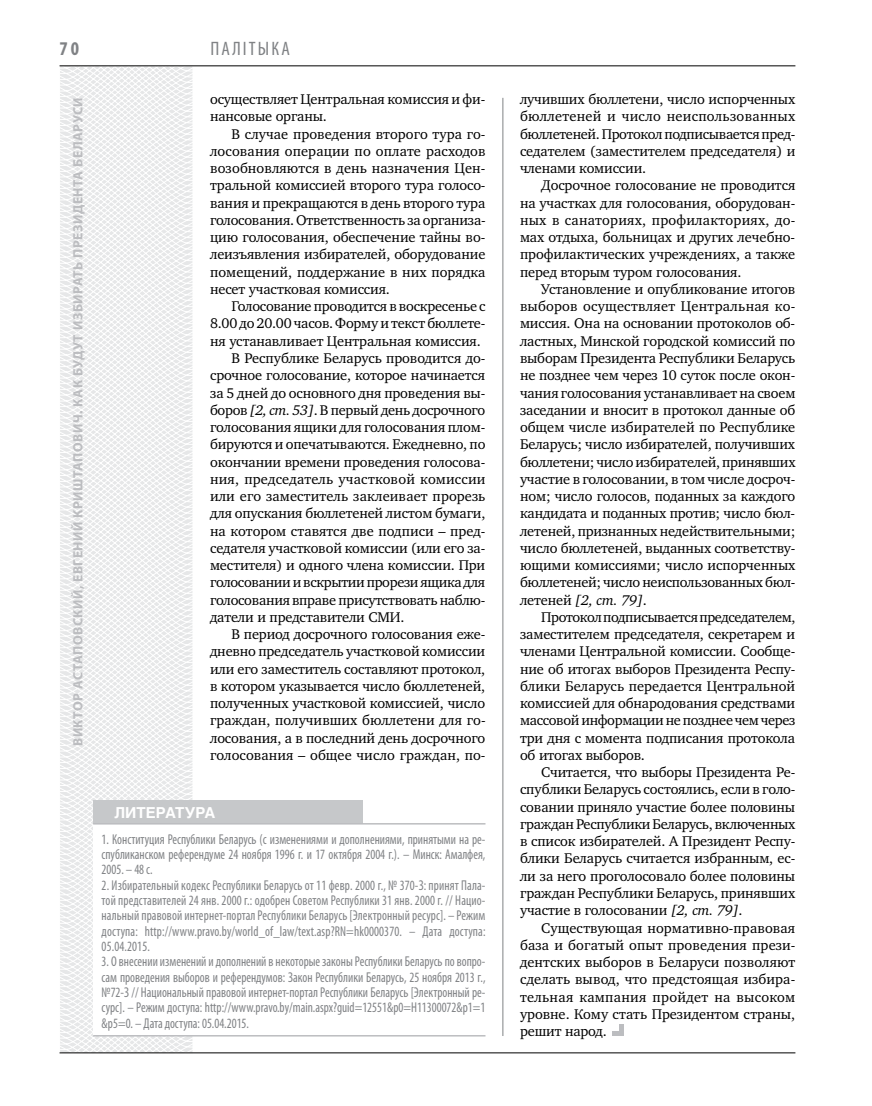
<style>
.page{position:relative;width:872px;height:1106px;background:#fff}
.page>*{position:absolute;margin:0;border:0;box-sizing:border-box;transform-origin:0 0}
.t1{font:condensed 19.5px "Myriad Pro";color:#808285}
.t2{font:700 condensed 19.5px "Myriad Pro";color:#808285}
.t3{font:700 15px "Helios";color:#fff}
.t4{font:14.4px/17.2px "Charter C";letter-spacing:-.01em;color:#000;text-align:justify}
.t5{font:14.4px "Charter C";letter-spacing:.01em;color:#000}
.t6{font:condensed 14.25px/15.3px "Myriad Pro";color:#808285;text-align:justify;scale:.9 1}
.t7{font:700 13.5px "Myriad Pro";letter-spacing:.04em;color:#bcbdc0}
.s1{font-style:italic}
</style>
<div class="page">
<svg style="left:59px;top:65px;width:192px;height:989px"></svg>
<hr style="left:502px;top:98px;width:1px;height:938px;background:#808285">
<hr style="left:60px;top:1052px;width:735px;height:1px;background:#000">
<hr style="left:60px;top:65px;width:735px;height:1px;background:#000">
<div style="left:93px;top:800px;width:269px;height:23px;background:#c6c8ca"></div>
<div style="left:93px;top:824px;width:392px;height:212px;background:#fff"></div>
<hr style="left:93px;top:1035px;width:392px;height:1px;background:#bcbdc0">
<hr style="left:93px;top:823px;width:392px;height:1px;background:#bcbdc0">
<hr style="left:619px;top:1024px;width:4px;height:12px;background:#bcbdc0">
<div style="left:612px;top:1031px;width:11px;height:5px;background:#bcbdc0"></div>
<h1 class="t2" style="left:60px;top:37px;width:21px">70</h1>
<p class="t7" style="left:69px;top:746px;width:650px;rotate:-90deg">Виктор Астаповский, Евгений Криштапович. Как будут избирать Президента Беларуси</p>
<h1 class="t1" style="left:210px;top:37px;width:71px">Пал ітыка</h1>
<p class="t4" style="left:210px;top:91px;width:277px">осуществляет Центральная комиссия и фи&shy;нансовые органы.</p>
<p class="t4" style="left:210px;top:125px;width:277px;text-indent:21px">В случае проведения второго тура го&shy;лосования операции по оплате расходов возобновляются в день назначения Цен&shy;тральной комиссией второго тура голосо&shy;вания и прекращаются в день второго тура голосования. Ответственность за организа&shy;цию голосования, обеспечение тайны во&shy;леизъявления избирателей, оборудование помещений, поддержание в них порядка несет участковая комиссия.</p>
<p class="t4" style="left:231px;top:298px;width:256px">Голосование проводится в воскресенье с</p>
<p class="t4" style="left:210px;top:315px;width:277px">8.00 до 20.00 часов. Форму и текст бюллете-</p>
<p class="t4" style="left:210px;top:332px;width:272px">ня устанавливает Центральная комиссия.</p>
<p class="t4" style="left:231px;top:349px;width:255px">В Республике Беларусь проводится до-</p>
<p class="t4" style="left:210px;top:367px;width:277px">срочное голосование, которое начинается</p>
<p class="t4" style="left:210px;top:384px;width:277px">за 5 дней до основного дня проведения вы-</p>
<p class="t4" style="left:210px;top:401px;width:277px">боров <span class="s1">[2, ст. 53]</span>. В первый день досрочного</p>
<p class="t4" style="left:210px;top:418px;width:277px">голосования ящики для голосования плом-</p>
<p class="t4" style="left:210px;top:436px;width:277px">бируются и опечатываются. Ежедневно, по</p>
<p class="t4" style="left:210px;top:453px;width:277px">окончании времени проведения голосова-</p>
<p class="t5" style="left:210px;top:471px;width:277px">ния, председатель участковой комиссии</p>
<p class="t4" style="left:210px;top:487px;width:277px">или его заместитель заклеивает прорезь</p>
<p class="t4" style="left:210px;top:505px;width:277px">для опускания бюллетеней листом бумаги,</p>
<p class="t4" style="left:210px;top:522px;width:277px">на котором ставятся две подписи – пред-</p>
<p class="t4" style="left:210px;top:539px;width:277px">седателя участковой комиссии (или его за-</p>
<p class="t4" style="left:210px;top:556px;width:277px">местителя) и одного члена комиссии. При</p>
<p class="t4" style="left:210px;top:574px;width:277px">голосовании и вскрытии прорези ящика для</p>
<p class="t4" style="left:210px;top:591px;width:277px">голосования вправе присутствовать наблю-</p>
<p class="t4" style="left:210px;top:608px;width:196px">датели и представители СМИ.</p>
<p class="t4" style="left:231px;top:625px;width:255px">В период досрочного голосования еже-</p>
<p class="t4" style="left:210px;top:643px;width:277px">дневно председатель участковой комиссии</p>
<p class="t4" style="left:210px;top:660px;width:277px">или его заместитель составляют протокол,</p>
<p class="t4" style="left:210px;top:677px;width:277px">в котором указывается число бюллетеней,</p>
<p class="t4" style="left:210px;top:694px;width:277px">полученных участковой комиссией, число</p>
<p class="t4" style="left:210px;top:712px;width:277px">граждан, получивших бюллетени для го-</p>
<p class="t4" style="left:210px;top:729px;width:277px">лосования, а в последний день досрочного</p>
<p class="t4" style="left:210px;top:746px;width:277px">голосования – общее число граждан, по-</p>
<p class="t3" style="left:114px;top:803px;width:103px">Литература</p>
<p class="t6" style="left:102px;top:831px;width:428px">1. Конституция Республики Беларусь (с изменениями и дополнениями, принятыми на ре&shy;спубликанском референдуме 24 ноября 1996 г. и 17 октября 2004 г.). – Минск: Амалфея, 2005. – 48 с.</p>
<p class="t6" style="left:102px;top:877px;width:428px">2. Избирательный кодекс Республики Беларусь от 11 февр. 2000 г., № 370-З: принят Пала&shy;той представителей 24 янв. 2000 г.: одобрен Советом Республики 31 янв. 2000 г. // Нацио&shy;нальный правовой интернет-портал Республики Беларусь [Электронный ресурс]. – Режим доступа: http://www.pravo.by/world_of_law/text.asp?RN=hk0000370. – Дата доступа:<br>05.04.2015.</p>
<p class="t6" style="left:102px;top:953px;width:428px">3. О внесении изменений и дополнений в некоторые законы Республики Беларусь по вопро&shy;сам проведения выборов и референдумов: Закон Республики Беларусь, 25 ноября 2013 г., №72-З // Национальный правовой интернет-портал Республики Беларусь [Электронный ре&shy;сурс]. – Режим доступа: http://www.pravo.by/main.aspx?guid=12551&amp;p0=H11300072&amp;p1=1 &amp;p5=0. – Дата доступа: 05.04.2015.</p>
<p class="t4" style="left:520px;top:91px;width:277px">лучивших бюллетени, число испорченных бюллетеней и число неиспользованных бюллетеней. Протокол подписывается пред&shy;седателем (заместителем председателя) и членами комиссии.</p>
<p class="t4" style="left:520px;top:177px;width:277px;text-indent:21px">Досрочное голосование не проводится на участках для голосования, оборудован&shy;ных в санаториях, профилакториях, до&shy;мах отдыха, больницах и других лечебно&shy;профилактических учреждениях, а также перед вторым туром голосования.</p>
<p class="t4" style="left:520px;top:280px;width:277px;text-indent:21px">Установление и опубликование итогов выборов осуществляет Центральная ко&shy;миссия. Она на основании протоколов об&shy;ластных, Минской городской комиссий по выборам Президента Республики Беларусь не позднее чем через 10 суток после окон&shy;чания голосования устанавливает на своем заседании и вносит в протокол данные об общем числе избирателей по Республике Беларусь; число избирателей, получивших бюллетени; число избирателей, принявших участие в голосовании, в том числе досроч&shy;ном; число голосов, поданных за каждого кандидата и поданных против; число бюл&shy;летеней, признанных недействительными; число бюллетеней, выданных соответству&shy;ющими комиссиями; число испорченных бюллетеней; число неиспользованных бюл&shy;летеней <span class="s1">[2, ст. 79]</span>.</p>
<p class="t4" style="left:520px;top:608px;width:277px;text-indent:21px">Протокол подписывается председателем, заместителем председателя, секретарем и членами Центральной комиссии. Сообще&shy;ние об итогах выборов Президента Респу&shy;блики Беларусь передается Центральной комиссией для обнародования средствами массовой информации не позднее чем через три дня с момента подписания протокола об итогах выборов.</p>
<p class="t4" style="left:520px;top:764px;width:277px;text-indent:21px">Считается, что выборы Президента Ре&shy;спублики Беларусь состоялись, если в голо&shy;совании приняло участие более половины граждан Республики Беларусь, включенных в список избирателей. А Президент Респу&shy;блики Беларусь считается избранным, ес&shy;ли за него проголосовало более половины граждан Республики Беларусь, принявших участие в голосовании <span class="s1">[2, ст. 79]</span>.</p>
<p class="t4" style="left:520px;top:919px;width:277px;text-indent:21px">Существующая нормативно-правовая база и богатый опыт проведения прези&shy;дентских выборов в Беларуси позволяют сделать вывод, что предстоящая избира&shy;тельная кампания пройдет на высоком уровне. Кому стать Президентом страны, решит народ.</p>
</div>
